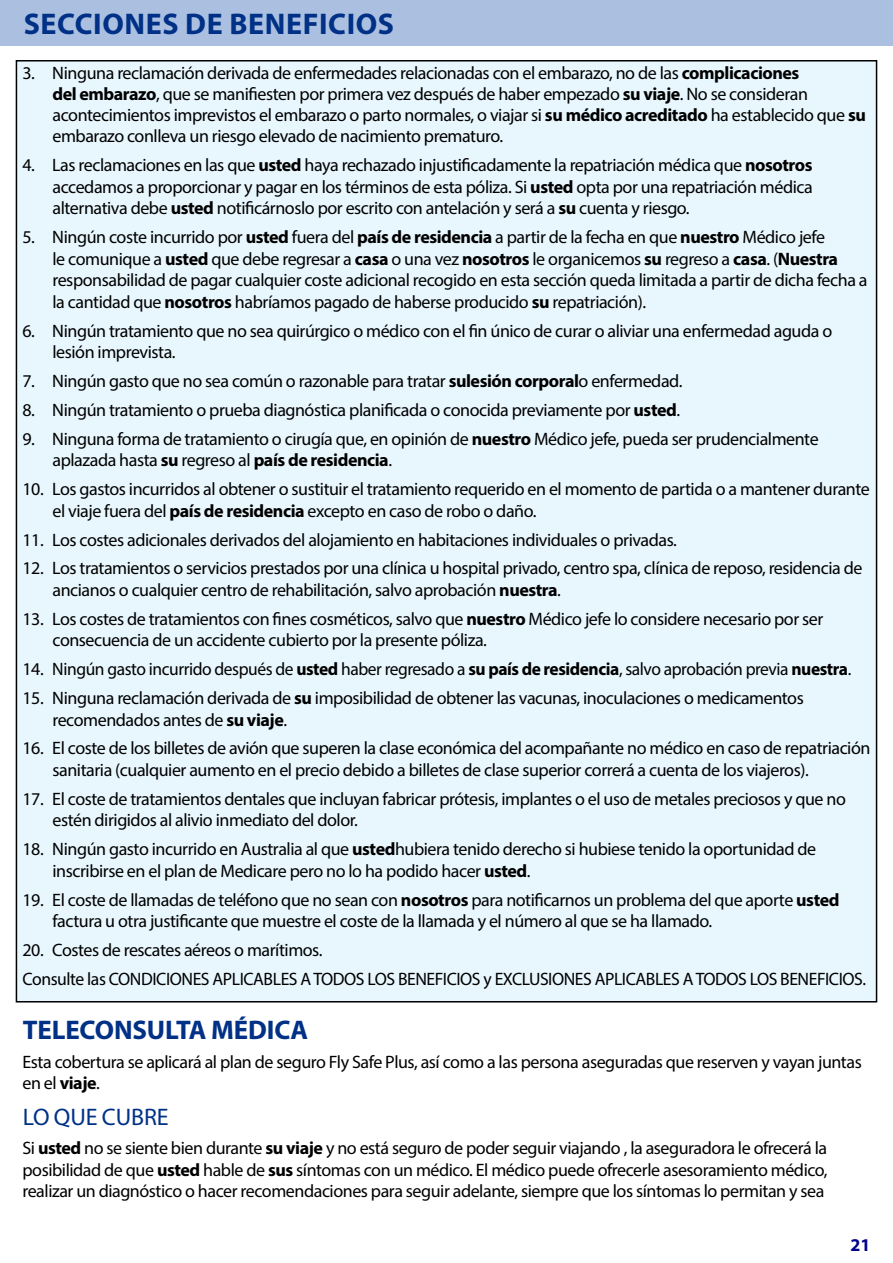
<style>
.page{position:relative;width:893px;height:1263px;background:#fff}
.page>*{position:absolute;margin:0;border:0;box-sizing:border-box;transform-origin:0 0}
.t1{font:700 30px "Myriad Pro";letter-spacing:.02em;color:#003186}
.Heading{font:700 27px "Myriad Pro";letter-spacing:-.005em;color:#003186}
.Subheading{font:24px "Myriad Pro";letter-spacing:-.005em;color:#003186}
.t2{font:18px/21.6px "Myriad Pro";letter-spacing:-.025em;color:#000}
.t3{font:700 18px "Myriad Pro";color:#00008f}
.s1{font-weight:700}
</style>
<div class="page">
<div style="left:0;top:0;width:893px;height:45px;background:#abc0e1"></div>
<div style="left:16px;top:61px;width:860px;height:941px;background:#e8f6fd"></div>
<h1 class="t1" style="left:24px;top:4px;width:372px">SECCIONES DE BENEFICIOS</h1>
<p class="t2" style="left:52px;top:63px;width:815px;line-height:21px;text-indent:-30px">3. Ninguna reclamación derivada de enfermedades relacionadas con el embarazo, no de las <span class="s1">complicaciones<br>del embarazo</span>, que se manifiesten por primera vez después de haber empezado <span class="s1">su viaje</span>. No se consideran acontecimientos imprevistos el embarazo o parto normales, o viajar si <span class="s1">su médico acreditado</span> ha establecido que <span class="s1">su </span>embarazo conlleva un riesgo elevado de nacimiento prematuro.</p>
<p class="t2" style="left:52px;top:154px;width:762px;text-align:justify;text-indent:-30px">4. Las reclamaciones en las que <span class="s1">usted</span> haya rechazado injustificadamente la repatriación médica que <span class="s1">nosotros </span>accedamos a proporcionar y pagar en los términos de esta póliza. Si <span class="s1">usted</span> opta por una repatriación médica alternativa debe <span class="s1">usted</span> notificárnoslo por escrito con antelación y será a <span class="s1">su</span> cuenta y riesgo.</p>
<p class="t2" style="left:52px;top:226px;width:817px;text-indent:-30px">5. Ningún coste incurrido por <span class="s1">usted</span> fuera del <span class="s1">país de residencia</span> a partir de la fecha en que <span class="s1">nuestro</span> Médico jefe<br>le comunique a <span class="s1">usted</span> que debe regresar a <span class="s1">casa</span> o una vez <span class="s1">nosotros</span> le organicemos <span class="s1">su</span> regreso a <span class="s1">casa</span>. (<span class="s1">Nuestra </span>responsabilidad de pagar cualquier coste adicional recogido en esta sección queda limitada a partir de dicha fecha a la cantidad que <span class="s1">nosotros</span> habríamos pagado de haberse producido <span class="s1">su</span> repatriación).</p>
<p class="t2" style="left:52px;top:320px;width:781px;text-indent:-30px">6. Ningún tratamiento que no sea quirúrgico o médico con el fin único de curar o aliviar una enfermedad aguda o lesión imprevista.</p>
<p class="t2" style="left:22px;top:370px;width:661px">7. Ningún gasto que no sea común o razonable para tratar <span class="s1">sulesión corporal</span>o enfermedad.</p>
<p class="t2" style="left:22px;top:399px;width:659px">8. Ningún tratamiento o prueba diagnóstica planificada o conocida previamente por <span class="s1">usted</span>.</p>
<p class="t2" style="left:52px;top:428px;width:768px;text-indent:-30px">9. Ninguna forma de tratamiento o cirugía que, en opinión de <span class="s1">nuestro</span> Médico jefe, pueda ser prudencialmente aplazada hasta <span class="s1">su</span> regreso al <span class="s1">país de residencia</span>.</p>
<p class="t2" style="left:52px;top:478px;width:819px;text-indent:-30px">10. Los gastos incurridos al obtener o sustituir el tratamiento requerido en el momento de partida o a mantener durante el viaje fuera del <span class="s1">país de residencia</span> excepto en caso de robo o daño.</p>
<p class="t2" style="left:22px;top:528px;width:656px">11. Los costes adicionales derivados del alojamiento en habitaciones individuales o privadas.</p>
<p class="t2" style="left:52px;top:557px;width:811px;text-indent:-30px">12. Los tratamientos o servicios prestados por una clínica u hospital privado, centro spa, clínica de reposo, residencia de ancianos o cualquier centro de rehabilitación, salvo aprobación <span class="s1">nuestra</span>.</p>
<p class="t2" style="left:52px;top:608px;width:772px;text-indent:-30px">13. Los costes de tratamientos con fines cosméticos, salvo que <span class="s1">nuestro</span> Médico jefe lo considere necesario por ser consecuencia de un accidente cubierto por la presente póliza.</p>
<p class="t2" style="left:22px;top:658px;width:830px">14. Ningún gasto incurrido después de <span class="s1">usted</span> haber regresado a <span class="s1">su país de residencia</span>, salvo aprobación previa <span class="s1">nuestra</span>.</p>
<p class="t2" style="left:52px;top:687px;width:753px;text-indent:-30px">15. Ninguna reclamación derivada de <span class="s1">su</span> imposibilidad de obtener las vacunas, inoculaciones o medicamentos recomendados antes de <span class="s1">su viaje</span>.</p>
<p class="t2" style="left:52px;top:737px;width:819px;text-indent:-30px">16. El coste de los billetes de avión que superen la clase económica del acompañante no médico en caso de repatriación sanitaria (cualquier aumento en el precio debido a billetes de clase superior correrá a cuenta de los viajeros).</p>
<p class="t2" style="left:52px;top:788px;width:795px;text-indent:-30px">17. El coste de tratamientos dentales que incluyan fabricar prótesis, implantes o el uso de metales preciosos y que no estén dirigidos al alivio inmediato del dolor.</p>
<p class="t2" style="left:52px;top:838px;width:765px;text-indent:-30px">18. Ningún gasto incurrido en Australia al que <span class="s1">usted</span>hubiera tenido derecho si hubiese tenido la oportunidad de inscribirse en el plan de Medicare pero no lo ha podido hacer <span class="s1">usted</span>.</p>
<p class="t2" style="left:52px;top:888px;width:788px;text-indent:-30px">19. El coste de llamadas de teléfono que no sean con <span class="s1">nosotros</span> para notificarnos un problema del que aporte <span class="s1">usted </span>factura u otra justificante que muestre el coste de la llamada y el número al que se ha llamado.</p>
<p class="t2" style="left:22px;top:939px;width:302px">20. Costes de rescates aéreos o marítimos.</p>
<p class="t2" style="left:22px;top:968px;width:845px">Consulte las CONDICIONES APLICABLES A TODOS LOS BENEFICIOS y EXCLUSIONES APLICABLES A TODOS LOS BENEFICIOS.</p>
<p class="Heading" style="left:23px;top:1012px;width:287px">TELECONSULTA MÉDICA</p>
<p class="t2" style="left:22px;top:1050px;width:841px">Esta cobertura se aplicará al plan de seguro Fly Safe Plus, así como a las persona aseguradas que reserven y vayan juntas en el <span class="s1">viaje</span>.</p>
<p class="Subheading" style="left:23px;top:1102px;width:147px">LO QUE CUBRE</p>
<p class="t2" style="left:22px;top:1137px;width:807px;text-align:justify">Si <span class="s1">usted</span> no se siente bien durante <span class="s1">su viaje</span> y no está seguro de poder seguir viajando , la aseguradora le ofrecerá la posibilidad de que <span class="s1">usted</span> hable de <span class="s1">sus</span> síntomas con un médico. El médico puede ofrecerle asesoramiento médico, realizar un diagnóstico o hacer recomendaciones para seguir adelante, siempre que los síntomas lo permitan y sea</p>
<p class="t3" style="left:850px;top:1233px;width:21px">21</p>
</div>
